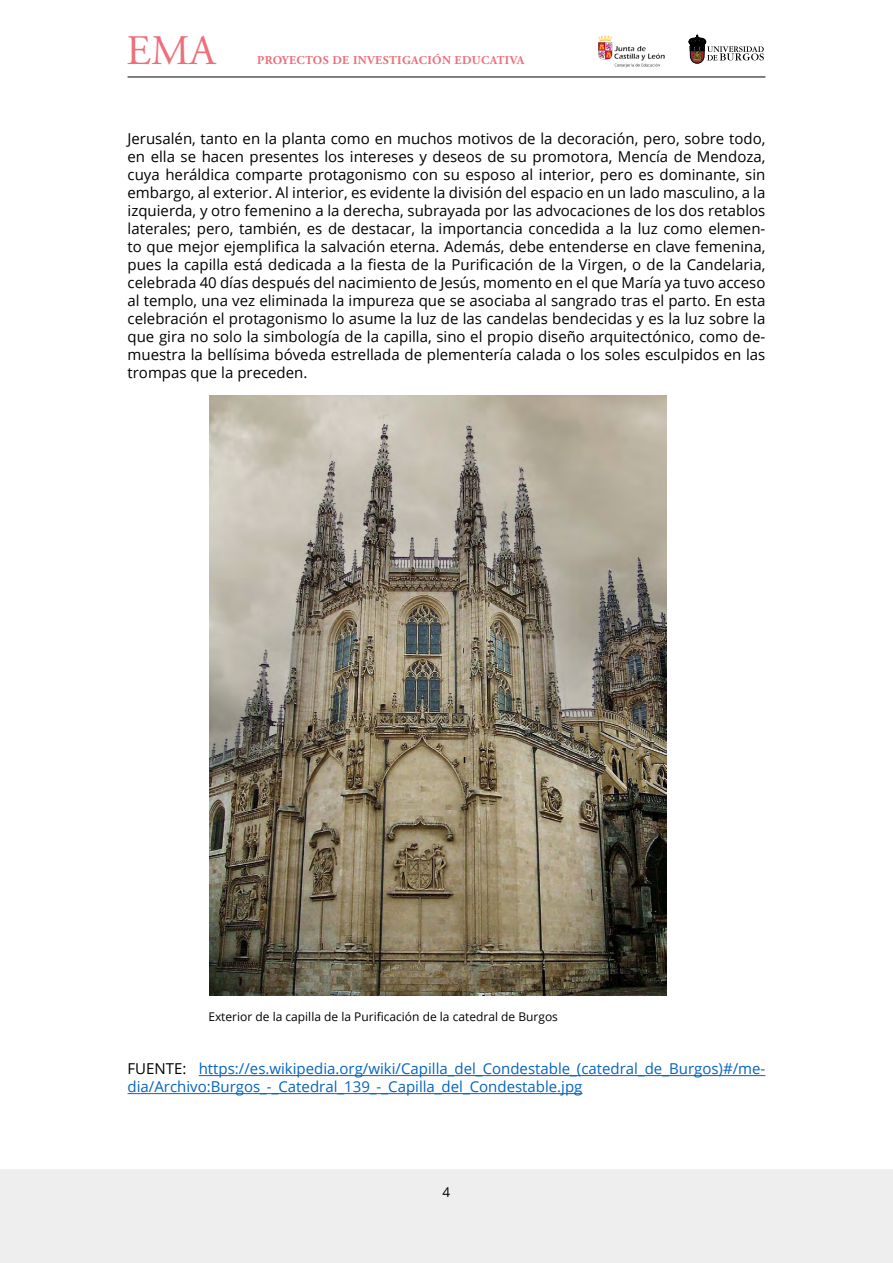
<style>
.page{position:relative;width:893px;height:1263px;background:#fff}
.page>*{position:absolute;margin:0;border:0;box-sizing:border-box;transform-origin:0 0}
.t1{font:42px "Adobe Garamond Pro";color:#ed6f7b}
.t2{font:15px/18px "Open Sans";color:#000;text-align:justify}
.t3{font:15px/18px "Open Sans";color:#0563c1}
.t4{font:13.5px "Open Sans";color:#000}
.t5{font:12px "Open Sans";color:#000}
.t6{font:700 12px "Adobe Garamond Pro";letter-spacing:.03em;color:#ed6f7b}
.s1{color:#000}
</style>
<div class="page">
<div style="left:0;top:1169px;width:893px;height:94px;background:#efeeee"></div>
<svg style="left:689px;top:35px;width:75px;height:28px"></svg>
<img style="left:598px;top:35px;width:67px;height:33px">
<hr style="left:128px;top:77px;width:637px;height:1px;background:#000">
<hr style="left:199px;top:1075px;width:566px;height:1px;background:#0563c1">
<hr style="left:128px;top:1093px;width:454px;height:1px;background:#0563c1">
<img style="left:210px;top:395px;width:456px;height:600px">
<h1 class="t1" style="left:126px;top:26px;width:90px">EMA</h1>
<p class="t6" style="left:257px;top:53px;width:269px">PROYECTOS DE INVESTIGACIÓN EDUCATIVA</p>
<p class="t2" style="left:128px;top:130px;width:639px">Jerusalén, tanto en la planta como en muchos motivos de la decoración, pero, sobre todo, en ella se hacen presentes los intereses y deseos de su promotora, Mencía de Mendoza, cuya heráldica comparte protagonismo con su esposo al interior, pero es dominante, sin embargo, al exterior. Al interior, es evidente la división del espacio en un lado masculino, a la izquierda, y otro femenino a la derecha, subrayada por las advocaciones de los dos retablos laterales; pero, también, es de destacar, la importancia concedida a la luz como elemen&shy;to que mejor ejemplifica la salvación eterna. Además, debe entenderse en clave femenina, pues la capilla está dedicada a la fiesta de la Purificación de la Virgen, o de la Candelaria, celebrada 40 días después del nacimiento de Jesús, momento en el que María ya tuvo acceso al templo, una vez eliminada la impureza que se asociaba al sangrado tras el parto. En esta celebración el protagonismo lo asume la luz de las candelas bendecidas y es la luz sobre la que gira no solo la simbología de la capilla, sino el propio diseño arquitectónico, como de&shy;muestra la bellísima bóveda estrellada de plementería calada o los soles esculpidos en las trompas que la preceden.</p>
<p class="t5" style="left:208px;top:1009px;width:351px">Exterior de la capilla de la Purificación de la catedral de Burgos</p>
<p class="t3" style="left:128px;top:1060px;width:639px"><span class="s1">FUENTE:</span> https://es.wikipedia.org/wiki/Capilla_del_Condestable_(catedral_de_Burgos)#/me&shy;dia/Archivo:Burgos_-_Catedral_139_-_Capilla_del_Condestable.jpg</p>
<p class="t4" style="left:443px;top:1182px;width:9px">4</p>
</div>
